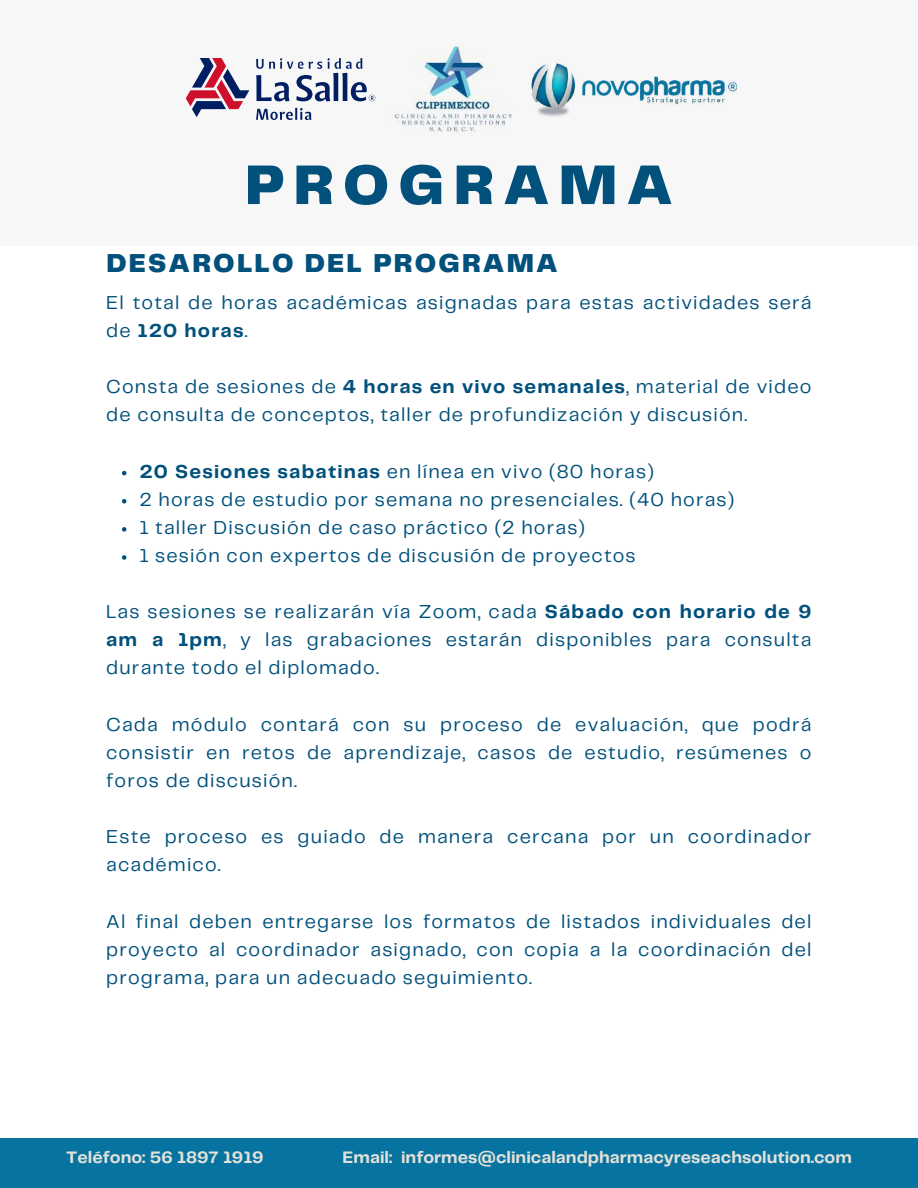
<style>
.page{position:relative;width:918px;height:1188px;background:#fff}
.page>*{position:absolute;margin:0;border:0;box-sizing:border-box;transform-origin:0 0}
.t1{font:900 57.9px "Telegraf";letter-spacing:.16em;color:#02517c}
.t2{font:900 27px "Telegraf";letter-spacing:.08em;color:#02517c}
.t3{font:19.5px/28.2px "Telegraf";letter-spacing:.06em;color:#02517c}
.t4{font:700 17.25px "Telegraf";color:#e2e1d9}
.s1{font-weight:700}
</style>
<div class="page">
<svg style="left:122px;top:471px;width:4px;height:4px"></svg>
<svg style="left:122px;top:499px;width:4px;height:4px"></svg>
<svg style="left:122px;top:527px;width:4px;height:5px"></svg>
<svg style="left:122px;top:555px;width:4px;height:5px"></svg>
<div style="left:0;top:1138px;width:918px;height:50px;background:#0673a0"></div>
<div style="left:0;top:0;width:918px;height:245px;background:#f7f7f7"></div>
<img style="left:531px;top:62px;width:206px;height:55px">
<img style="left:394px;top:45px;width:118px;height:87px">
<svg style="left:186px;top:58px;width:63px;height:59px"></svg>
<svg style="left:256px;top:108px;width:55px;height:12px"></svg>
<svg style="left:256px;top:58px;width:119px;height:43px"></svg>
<h1 class="t1" style="left:245px;top:160px;width:429px">PROGRAMA</h1>
<h2 class="t2" style="left:107px;top:251px;width:453px">DESAROLLO DEL PROGRAMA</h2>
<p class="t3" style="left:106px;top:289px;width:707px">El total de horas académicas asignadas para estas actividades será de <span class="s1">120 horas</span>.</p>
<p class="t3" style="left:106px;top:374px;width:707px">Consta de sesiones de <span class="s1">4 horas en vivo semanales</span>, material de video de consulta de conceptos, taller de profundización y discusión.</p>
<p class="t3" style="left:139px;top:458px;width:596px"><span class="s1">20 Sesiones sabatinas</span> en línea en vivo (80 horas)<br>2 horas de estudio por semana no presenciales. (40 horas)<br>1 taller Discusión de caso práctico (2 horas)<br>1 sesión con expertos de discusión de proyectos</p>
<p class="t3" style="left:106px;top:599px;width:707px;text-align:justify">Las sesiones se realizarán vía Zoom, cada <span class="s1">Sábado con horario de 9 am a 1pm</span>, y las grabaciones estarán disponibles para consulta durante todo el diplomado.</p>
<p class="t3" style="left:106px;top:711px;width:707px;text-align:justify">Cada módulo contará con su proceso de evaluación, que podrá consistir en retos de aprendizaje, casos de estudio, resúmenes o foros de discusión.</p>
<p class="t3" style="left:106px;top:824px;width:707px">Este proceso es guiado de manera cercana por un coordinador académico.</p>
<p class="t3" style="left:106px;top:908px;width:707px;text-align:justify">Al final deben entregarse los formatos de listados individuales del proyecto al coordinador asignado, con copia a la coordinación del programa, para un adecuado seguimiento.</p>
<p class="t4" style="left:66px;top:1150px;width:199px">Teléfono: 56 1897 1919</p>
<p class="t4" style="left:343px;top:1150px;width:511px">Email: informes@clinicalandpharmacyreseachsolution.com</p>
</div>
